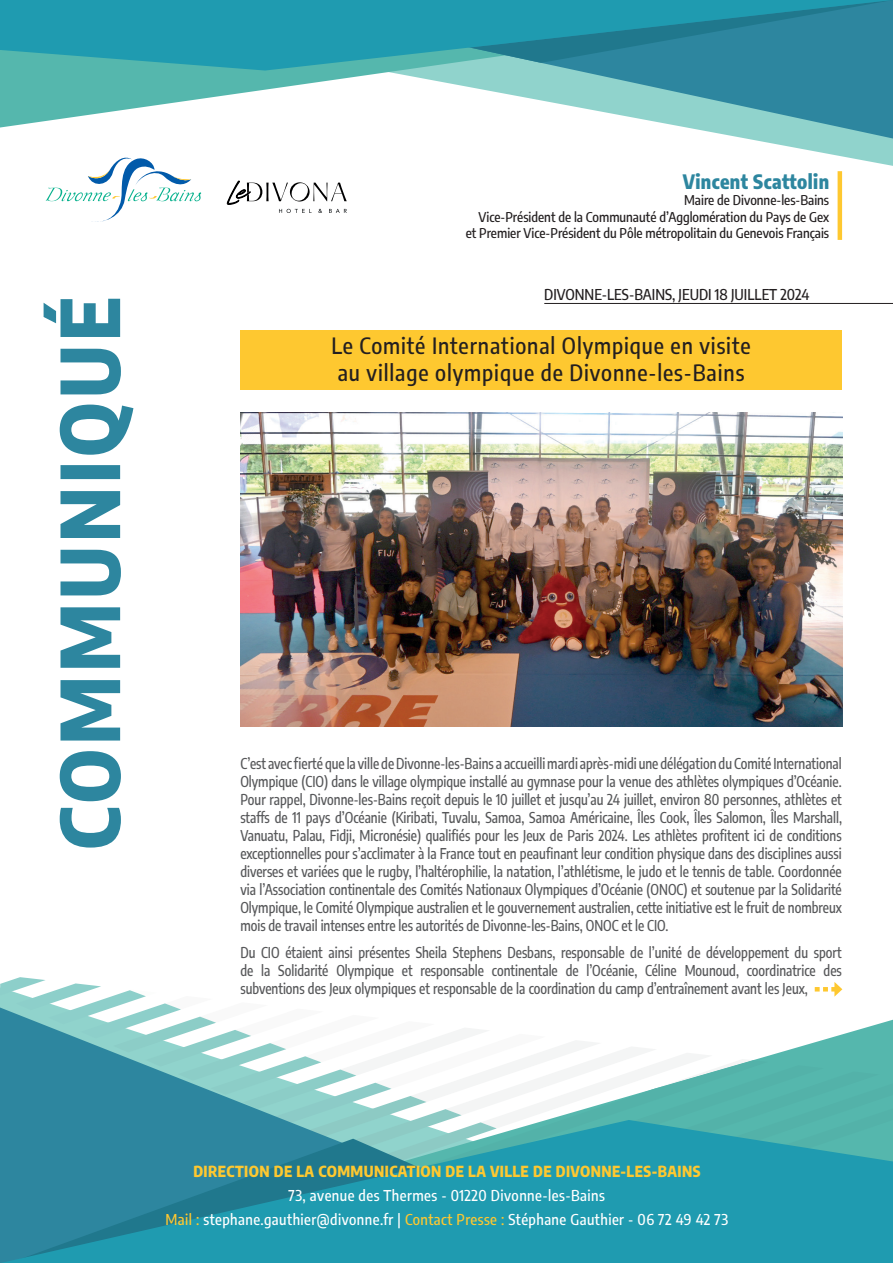
<style>
.page{position:relative;width:893px;height:1263px;background:#fff}
.page>*{position:absolute;margin:0;border:0;box-sizing:border-box;transform-origin:0 0}
.t1{font:500 22.5px/27px "Encode Sans Condensed";letter-spacing:.04em;color:#231f20}
.t2{font:800 19.5px "Encode Sans Condensed";letter-spacing:.02em;color:#2d869f}
.t3{font:500 15px/18px "Encode Sans Condensed";color:#57585a;text-align:justify;scale:.91 1}
.t4{font:500 15px/24px "Encode Sans Condensed";letter-spacing:.03em;color:#fff;text-align:center}
.t5{font:800 15px "Encode Sans Condensed";letter-spacing:.03em;color:#fec830}
.t6{font:500 15px "Encode Sans Condensed";color:#231f20}
.t7{font:500 13.5px/16.2px "Encode Sans Condensed";color:#231f20;text-align:right}
.s1{color:#fec830}
</style>
<div class="page">
<div style="left:240px;top:330px;width:602px;height:59px;background:#fec830"></div>
<svg style="left:46px;top:166px;width:155px;height:56px"></svg>
<hr style="left:544px;top:303px;width:349px;height:1px;background:#231f20">
<svg style="left:768px;top:1020px;width:125px;height:63px;fill:#55b7ad"></svg>
<div style="left:824px;top:1083px;width:69px;height:37px;background:#54b6ac"></div>
<div style="left:768px;top:1065px;width:56px;height:55px;background:#54b6ac"></div>
<svg style="left:0;top:977px;width:768px;height:143px"></svg>
<svg style="left:0;top:1007px;width:646px;height:256px"></svg>
<svg style="left:1px;top:1120px;width:892px;height:143px;background:#2b98aa"></svg>
<svg style="left:112px;top:139px;width:781px;height:27px"></svg>
<svg style="left:0;top:71px;width:249px;height:57px;fill:#55b7ad"></svg>
<svg style="left:249px;top:63px;width:644px;height:76px"></svg>
<svg style="left:0;top:0;width:892px;height:71px;background:#2897a9"></svg>
<svg style="left:44px;top:299px;width:89px;height:548px"></svg>
<hr style="left:838px;top:171px;width:4px;height:69px;background:#fec830">
<img style="left:240px;top:413px;width:602px;height:313px">
<svg style="left:815px;top:982px;width:27px;height:15px"></svg>
<svg style="left:227px;top:181px;width:120px;height:32px"></svg>
<h2 class="t2" style="left:683px;top:167px;width:148px">Vincent Scattolin</h2>
<p class="t7" style="left:466px;top:191px;width:365px">Maire de Divonne-les-Bains<br>Vice-Président de la Communauté d’Agglomération du Pays de Gex et Premier Vice-Président du Pôle métropolitain du Genevois Français</p>
<p class="t6" style="left:544px;top:284px;width:267px">DIVONNE-LES-BAINS, JEUDI 18 JUILLET 2024</p>
<h1 class="t1" style="left:332px;top:331px;width:420px">Le Comité International Olympique en visite au village olympique de Divonne-les-Bains</h1>
<p class="t3" style="left:240px;top:754px;width:663px">C’est avec fierté que la ville de Divonne-les-Bains a accueilli mardi après-midi une délégation du Comité International Olympique (CIO) dans le village olympique installé au gymnase pour la venue des athlètes olympiques d’Océanie.<br>Pour rappel, Divonne-les-Bains reçoit depuis le 10 juillet et jusqu’au 24 juillet, environ 80 personnes, athlètes et staffs de 11 pays d’Océanie (Kiribati, Tuvalu, Samoa, Samoa Américaine, Îles Cook, Îles Salomon, Îles Marshall, Vanuatu, Palau, Fidji, Micronésie) qualifiés pour les Jeux de Paris 2024. Les athlètes profitent ici de conditions exceptionnelles pour s’acclimater à la France tout en peaufinant leur condition physique dans des disciplines aussi diverses et variées que le rugby, l’haltérophilie, la natation, l’athlétisme, le judo et le tennis de table. Coordonnée via l’Association continentale des Comités Nationaux Olympiques d’Océanie (ONOC) et soutenue par la Solidarité Olympique, le Comité Olympique australien et le gouvernement australien, cette initiative est le fruit de nombreux mois de travail intenses entre les autorités de Divonne-les-Bains, ONOC et le CIO.</p>
<p class="t3" style="left:240px;top:942px;width:662px">Du CIO étaient ainsi présentes Sheila Stephens Desbans, responsable de l’unité de développement du sport de la Solidarité Olympique et responsable continentale de l’Océanie, Céline Mounoud, coordinatrice des subventions des Jeux olympiques et responsable de la coordination du camp d’entraînement avant les Jeux,</p>
<p class="t5" style="left:193px;top:1160px;width:508px">DIRECTION DE LA COMMUNICATION DE LA VILLE DE DIVONNE-LES-BAINS</p>
<p class="t4" style="left:165px;top:1182px;width:564px">73, avenue des Thermes - 01220 Divonne-les-Bains<br><span class="s1">Mail :</span> stephane.gauthier@divonne.fr | <span class="s1">Contact Presse :</span> Stéphane Gauthier - 06 72 49 42 73</p>
</div>
